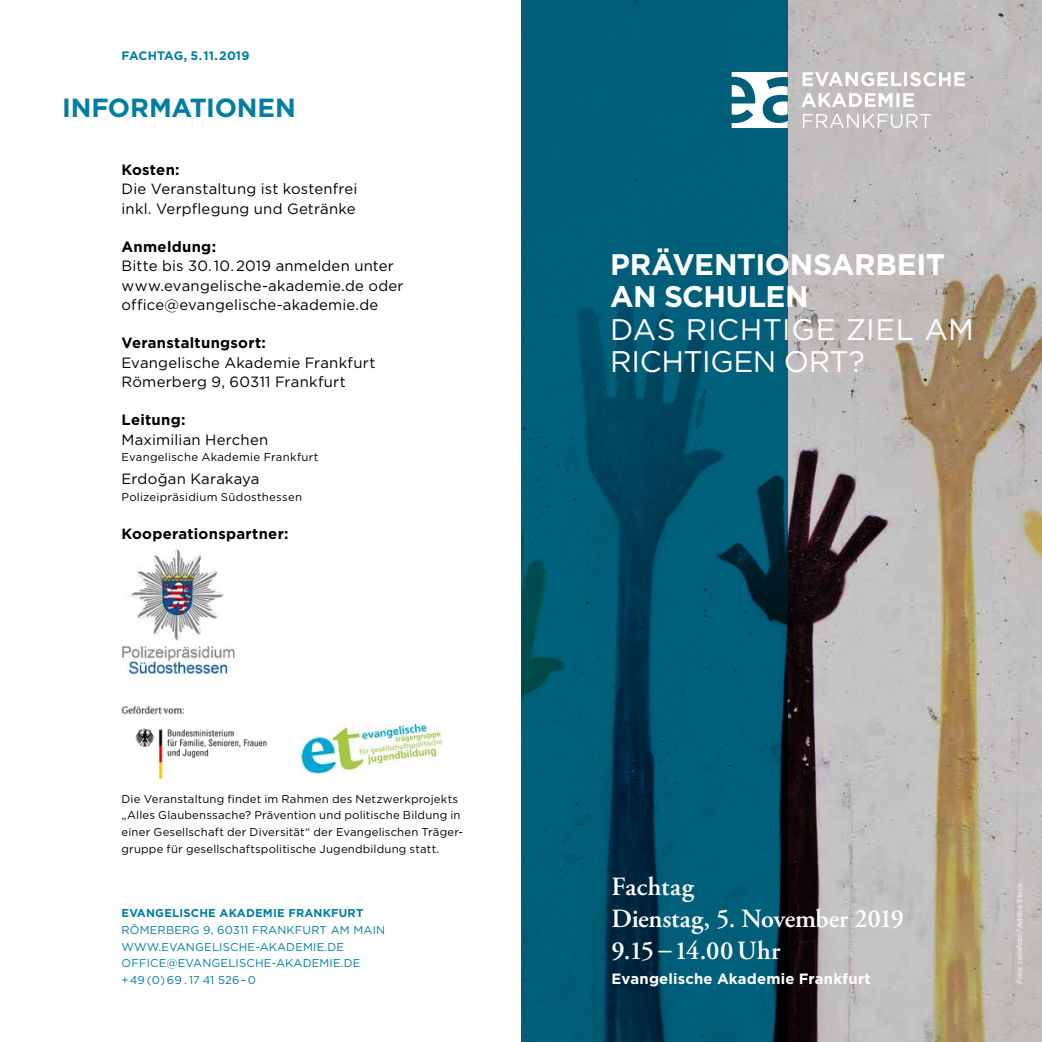
<style>
.page{position:relative;width:1042px;height:1042px;background:#fff}
.page>*{position:absolute;margin:0;border:0;box-sizing:border-box;transform-origin:0 0}
.t1{font:29.75px/32.4px "Gotham";color:#fff}
.t2{font:700 29.75px/32.4px "Gotham";letter-spacing:-.015em;color:#fff}
.t3{font:600 26.25px/32.4px "Adobe Garamond Pro";letter-spacing:-.01em;color:#fff}
.t4{font:700 26.25px "Gotham";letter-spacing:-.005em;color:#007ea2}
.t5{font:14.88px/19.2px "Gotham";letter-spacing:.015em;color:#000}
.t6{font:700 14.88px "Gotham";letter-spacing:.02em;color:#000}
.t7{font:700 14.88px "Gotham";letter-spacing:.015em;color:#fff}
.t8{font:700 12.25px "Gotham";letter-spacing:.005em;color:#007ea2}
.t9{font:11.38px/16.6px "Gotham";letter-spacing:.015em;color:#000}
.t10{font:11.38px/16.6px "Gotham";letter-spacing:.015em;color:#007ea2}
.t11{font:700 11.38px "Gotham";letter-spacing:.015em;color:#007ea2}
.t12{font:7px "Gotham";color:#fff}
</style>
<div class="page">
<img style="left:788px;top:0;width:254px;height:1042px">
<svg style="left:521px;top:0;width:267px;height:1042px;background:#005670"></svg>
<svg style="left:731px;top:72px;width:57px;height:56px"></svg>
<svg style="left:803px;top:114px;width:128px;height:14px"></svg>
<svg style="left:801px;top:93px;width:113px;height:14px"></svg>
<svg style="left:802px;top:72px;width:163px;height:14px"></svg>
<img style="left:301px;top:724px;width:140px;height:50px">
<img style="left:121px;top:705px;width:145px;height:75px">
<img style="left:121px;top:549px;width:114px;height:130px">
<p class="t8" style="left:122px;top:47px;width:129px">FACHTAG, 5. 11. 2019</p>
<h2 class="t4" style="left:62px;top:91px;width:235px">INFORMATIONEN</h2>
<h3 class="t6" style="left:122px;top:160px;width:60px">Kosten:</h3>
<h3 class="t5" style="left:122px;top:179px;width:237px">Die Veranstaltung ist kostenfrei inkl. Verpflegung und Getränke</h3>
<h3 class="t6" style="left:122px;top:237px;width:96px">Anmeldung:</h3>
<h3 class="t5" style="left:122px;top:256px;width:284px">Bitte bis 30. 10. 2019 anmelden unter www.evangelische-akademie.de oder office@evangelische-akademie.de</h3>
<h3 class="t6" style="left:122px;top:333px;width:146px">Veranstaltungsort:</h3>
<h3 class="t5" style="left:122px;top:352px;width:255px">Evangelische Akademie Frankfurt<br>Römerberg 9, 60311 Frankfurt</h3>
<h3 class="t6" style="left:122px;top:410px;width:65px">Leitung:</h3>
<h3 class="t5" style="left:122px;top:429px;width:148px">Maximilian Herchen</h3>
<p class="t9" style="left:122px;top:449px;width:198px">Evangelische Akademie Frankfurt</p>
<h3 class="t5" style="left:122px;top:469px;width:140px">Erdoğan Karakaya</h3>
<p class="t9" style="left:122px;top:488px;width:182px">Polizeipräsidium Südosthessen</p>
<h3 class="t6" style="left:122px;top:524px;width:168px">Kooperationspartner:</h3>
<p class="t9" style="left:122px;top:790px;width:343px">Die Veranstaltung findet im Rahmen des Netzwerkprojekts „Alles Glaubenssache? Prävention und politische Bildung in einer Gesellschaft der Diversität“ der Evangelischen Träger&shy;gruppe für gesellschaftspolitische Jugendbildung statt.</p>
<p class="t11" style="left:122px;top:905px;width:243px">EVANGELISCHE AKADEMIE FRANKFURT</p>
<p class="t10" style="left:122px;top:921px;width:265px">RÖMERBERG 9, 60311 FRANKFURT AM MAIN<br>WWW.EVANGELISCHE-AKADEMIE.DE<br>OFFICE@EVANGELISCHE-AKADEMIE.DE<br>+ 49 (0) 69 . 17 41 526 – 0</p>
<h1 class="t2" style="left:610px;top:248px;width:336px">PRÄVENTIONSARBEIT<br>AN SCHULEN</h1>
<h1 class="t1" style="left:610px;top:312px;width:365px">DAS RICHTIGE ZIEL AM<br>RICHTIGEN ORT?</h1>
<h2 class="t3" style="left:611px;top:870px;width:294px">Fachtag<br>Dienstag, 5. November 2019<br>9.15 –14.00Uhr</h2>
<h3 class="t7" style="left:611px;top:968px;width:261px">Evangelische Akademie Frankfurt</h3>
<p class="t12" style="left:1015px;top:984px;width:102px;rotate:-90deg">Foto: celiafoto / Adobe Stock</p>
</div>
